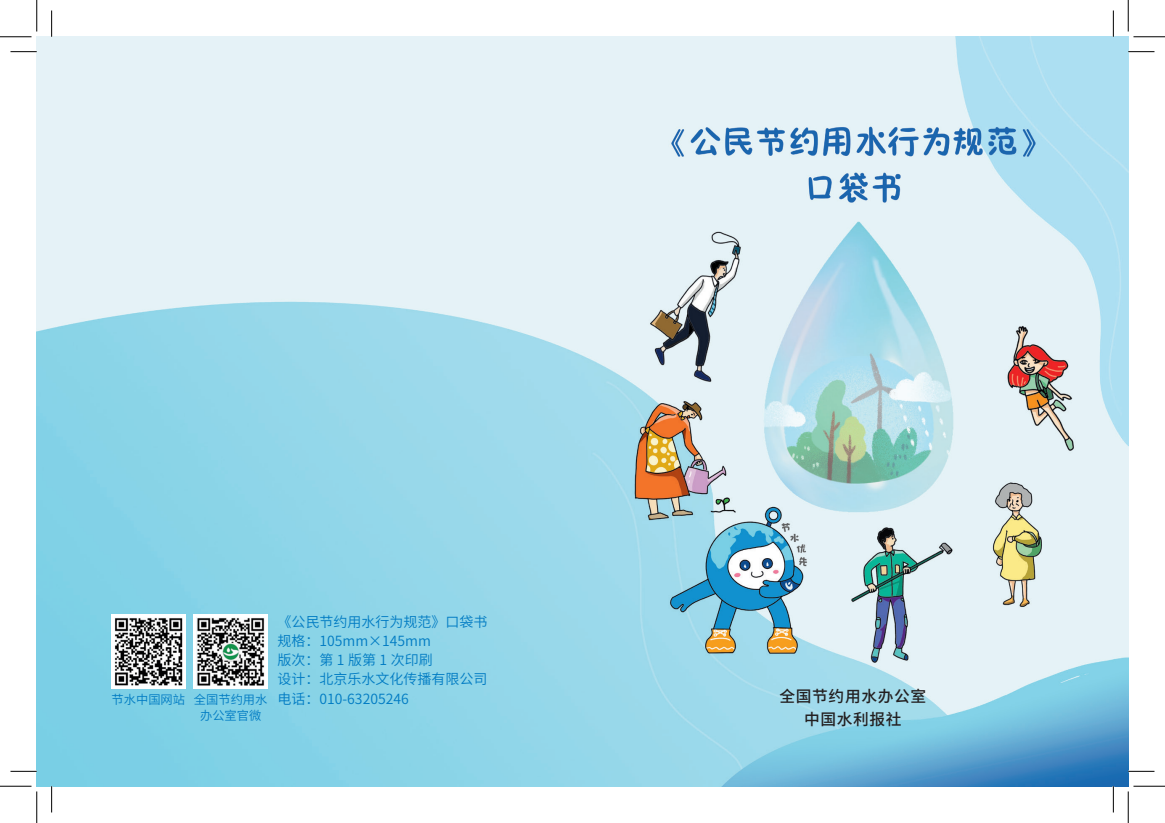
<style>
.page{position:relative;width:1165px;height:823px;background:#fff}
.page>*{position:absolute;margin:0;border:0;box-sizing:border-box;transform-origin:0 0}
.t1{font:500 15.75px/22.8px "Source Han Sans CN";letter-spacing:.04em;color:#231f20;text-align:center}
.t2{font:14px "Source Han Sans CN";color:#007bc3}
.t3{font:12.25px "Source Han Sans CN";color:#007bc3}
.s1{font-size:12.25px}
</style>
<div class="page">
<img style="left:37px;top:37px;width:1091px;height:749px">
<div style="left:111px;top:614px;width:75px;height:74px;background:linear-gradient(to right,#fff,#fff)"></div>
<img style="left:114px;top:617px;width:68px;height:68px">
<div style="left:194px;top:614px;width:74px;height:74px;background:linear-gradient(to right,#fefefe,#fff)"></div>
<img style="left:197px;top:617px;width:68px;height:68px">
<svg style="left:10px;top:51px;width:27px;height:1px"></svg>
<svg style="left:1128px;top:51px;width:26px;height:1px"></svg>
<svg style="left:10px;top:771px;width:27px;height:1px"></svg>
<svg style="left:1128px;top:771px;width:26px;height:1px"></svg>
<svg style="left:51px;top:10px;width:1px;height:27px"></svg>
<svg style="left:51px;top:786px;width:1px;height:26px"></svg>
<svg style="left:1113px;top:10px;width:1px;height:27px"></svg>
<svg style="left:1113px;top:786px;width:1px;height:26px"></svg>
<hr style="left:0;top:36px;width:32px;height:1px;background:#000">
<hr style="left:1133px;top:36px;width:32px;height:1px;background:#000">
<hr style="left:0;top:786px;width:32px;height:1px;background:#000">
<hr style="left:1133px;top:786px;width:32px;height:1px;background:#000">
<hr style="left:36px;top:0;width:1px;height:31px;background:#000">
<hr style="left:36px;top:791px;width:1px;height:32px;background:#000">
<hr style="left:1128px;top:0;width:1px;height:31px;background:#000">
<hr style="left:1128px;top:791px;width:1px;height:32px;background:#000">
<p class="t2" style="left:277px;top:613px;width:211px">《公民节约用水行为规范》口袋书</p>
<p class="t2" style="left:277px;top:632px;width:155px">规格：105mm×145mm</p>
<p class="t2" style="left:277px;top:652px;width:157px">版次：第 1 版第 1 次印刷</p>
<p class="t2" style="left:277px;top:671px;width:211px">设计：北京乐水文化传播有限公司</p>
<p class="t2" style="left:112px;top:690px;width:299px"><span class="s1">节水中国网站 全国节约用水</span> 电话：010-63205246</p>
<p class="t3" style="left:200px;top:708px;width:63px">办公室官微</p>
<p class="t1" style="left:779px;top:685px;width:148px">全国节约用水办公室中国水利报社</p>
</div>
